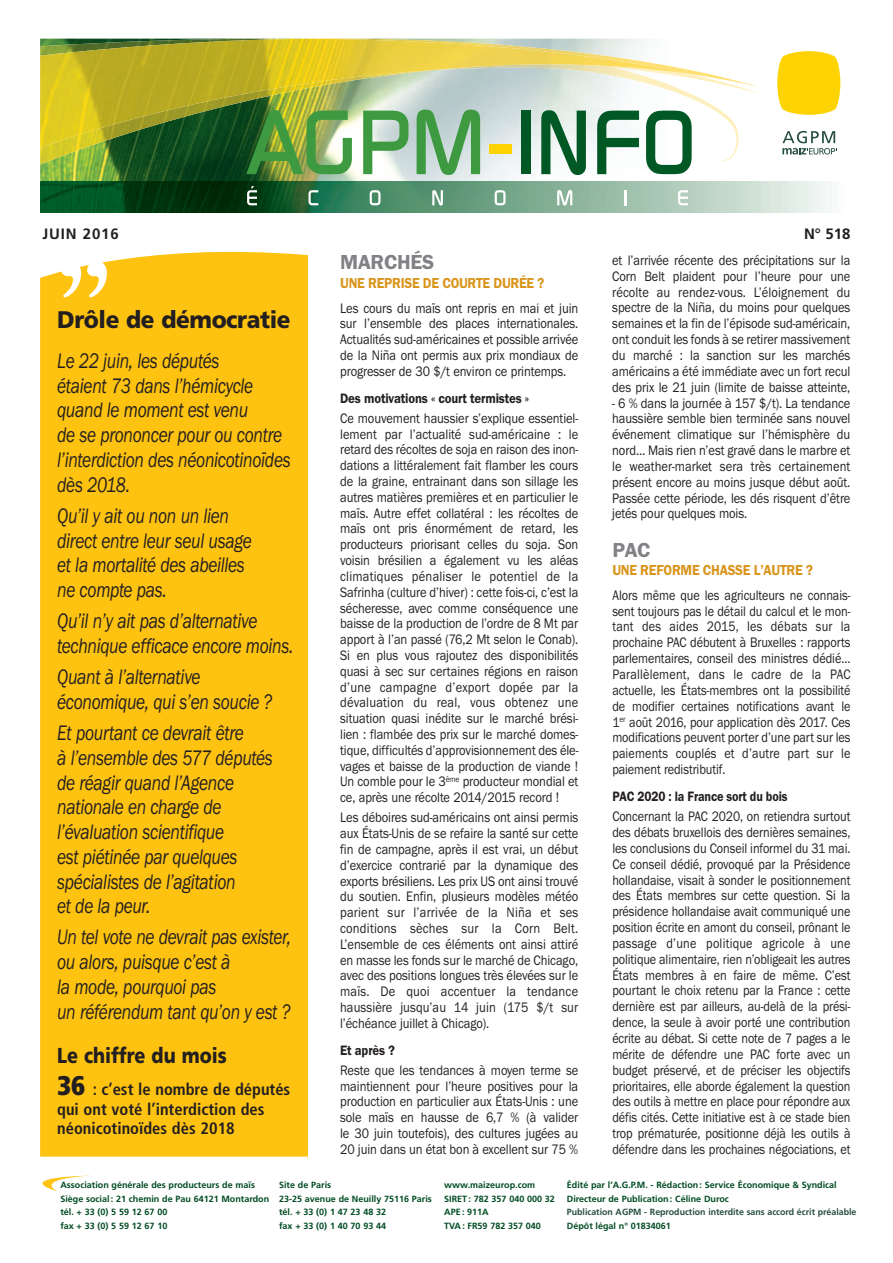
<style>
.page{position:relative;width:893px;height:1263px;background:#fff}
.page>*{position:absolute;margin:0;border:0;box-sizing:border-box;transform-origin:0 0}
.t1{font:900 24px "Frutiger CE";letter-spacing:-.02em;color:#231f20;scale:.94 1}
.t2{font:italic 21.75px/24.8px "Franklin Gothic Itc T";letter-spacing:-.02em;color:#231f20;scale:.8 1}
.t3{font:900 21.6px "Frutiger";color:#231f20;scale:.83 1}
.t4{font:600 21px "Franklin Gothic Itc T";letter-spacing:-.01em;color:#808285}
.t5{font:700 condensed 16.5px/19.5px "Frutiger";color:#231f20}
.t6{font:600 15px "Franklin Gothic Itc T";letter-spacing:-.02em;color:#d9951b;scale:.9 1}
.t7{font:700 15px "Frutiger";letter-spacing:.055em;color:#231f20}
.t8{font:14.25px/15.8px "Franklin Gothic Itc T";letter-spacing:-.005em;color:#231f20;text-align:justify;scale:.88 1}
.t9{font:14.25px/15.9px "Franklin Gothic Itc T";letter-spacing:-.005em;color:#231f20;text-align:justify;scale:.86 1}
.t10{font:600 14.1px "Franklin Gothic Itc T";letter-spacing:-.01em;color:#231f20;scale:.9 1}
.t11{font:600 14.1px "Franklin Gothic Itc T";letter-spacing:-.01em;color:#231f20;scale:.86 1}
.t12{font:700 9px/13.5px "Frutiger";color:#004b22}
.t13{font:700 9px "Frutiger";color:#264e3d}
.s1{font-weight:900;font-size:27px}
</style>
<div class="page">
<img style="left:40px;top:76px;width:801px;height:106px">
<svg style="left:246px;top:165px;width:106px;height:9px"></svg>
<svg style="left:363px;top:165px;width:45px;height:9px"></svg>
<svg style="left:417px;top:165px;width:63px;height:10px"></svg>
<div style="left:521px;top:111px;width:9px;height:63px;background:#005824"></div>
<svg style="left:541px;top:165px;width:45px;height:10px"></svg>
<svg style="left:597px;top:165px;width:42px;height:9px"></svg>
<svg style="left:646px;top:165px;width:46px;height:9px"></svg>
<svg style="left:40px;top:182px;width:791px;height:30px;background:#609073"></svg>
<img style="left:40px;top:161px;width:717px;height:4px">
<svg style="left:777px;top:51px;width:63px;height:64px;background:#fed821"></svg>
<svg style="left:782px;top:131px;width:55px;height:24px"></svg>
<img style="left:40px;top:69px;width:718px;height:92px">
<img style="left:40px;top:39px;width:648px;height:109px">
<div style="left:40px;top:251px;width:268px;height:905px;background:#fec210"></div>
<svg style="left:61px;top:261px;width:46px;height:36px"></svg>
<svg style="left:42px;top:1175px;width:49px;height:16px"></svg>
<p class="t7" style="left:43px;top:228px;width:78px">JUIN 2016</p>
<p class="t7" style="left:804px;top:228px;width:48px">N° 518</p>
<h3 class="t4" style="left:340px;top:250px;width:96px">MARCHÉS</h3>
<p class="t6" style="left:340px;top:274px;width:228px">UNE REPRISE DE COURTE DURÉE ?</p>
<p class="t8" style="left:340px;top:300px;width:272px">Les cours du maïs ont repris en mai et juin sur l’ensemble des places internationales.<br>Actualités sud-américaines et possible arrivée de la Niña ont permis aux prix mondiaux de progresser de 30 $/t environ ce printemps.</p>
<p class="t10" style="left:340px;top:390px;width:212px">Des motivations « court termistes »</p>
<p class="t8" style="left:340px;top:410px;width:272px">Ce mouvement haussier s’explique essentiel&shy;lement par l’actualité sud-américaine : le retard des récoltes de soja en raison des inon&shy;dations a littéralement fait flamber les cours de la graine, entrainant dans son sillage les autres matières premières et en particulier le maïs. Autre effet collatéral : les récoltes de maïs ont pris énormément de retard, les producteurs priorisant celles du soja. Son voisin brésilien a également vu les aléas climatiques pénaliser le potentiel de la Safrinha (culture d’hiver) : cette fois-ci, c’est la sécheresse, avec comme conséquence une baisse de la production de l’ordre de 8 Mt par apport à l’an passé (76,2 Mt selon le Conab).<br>Si en plus vous rajoutez des disponibilités quasi à sec sur certaines régions en raison d’une campagne d’export dopée par la dévaluation du real, vous obtenez une situation quasi inédite sur le marché brési&shy;lien : flambée des prix sur le marché domes&shy;tique, difficultés d’approvisionnement des éle&shy;vages et baisse de la production de viande !<br>Un comble pour le 3<sup>ème</sup> producteur mondial et ce, après une récolte 2014/2015 record !</p>
<p class="t8" style="left:340px;top:809px;width:272px">Les déboires sud-américains ont ainsi permis aux États-Unis de se refaire la santé sur cette fin de campagne, après il est vrai, un début d’exercice contrarié par la dynamique des exports brésiliens. Les prix US ont ainsi trouvé du soutien. Enfin, plusieurs modèles météo parient sur l’arrivée de la Niña et ses conditions sèches sur la Corn Belt.<br>L’ensemble de ces éléments ont ainsi attiré en masse les fonds sur le marché de Chicago, avec des positions longues très élevées sur le maïs. De quoi accentuer la tendance haussière jusqu’au 14 juin (175 $/t sur l’échéance juillet à Chicago).</p>
<p class="t10" style="left:340px;top:1042px;width:62px">Et après ?</p>
<p class="t8" style="left:340px;top:1062px;width:272px">Reste que les tendances à moyen terme se maintiennent pour l’heure positives pour la production en particulier aux États-Unis : une sole maïs en hausse de 6,7 % (à valider le 30 juin toutefois), des cultures jugées au 20 juin dans un état bon à excellent sur 75 %</p>
<p class="t8" style="left:612px;top:252px;width:272px">et l’arrivée récente des précipitations sur la Corn Belt plaident pour l’heure pour une récolte au rendez-vous. L’éloignement du spectre de la Niña, du moins pour quelques semaines et la fin de l’épisode sud-américain, ont conduit les fonds à se retirer massivement du marché : la sanction sur les marchés américains a été immédiate avec un fort recul des prix le 21 juin (limite de baisse atteinte,</p>
<p class="t8" style="left:612px;top:395px;width:272px">- 6 % dans la journée à 157 $/t). La tendance haussière semble bien terminée sans nouvel événement climatique sur l’hémisphère du nord… Mais rien n’est gravé dans le marbre et le weather-market sera très certainement présent encore au moins jusque début août.<br>Passée cette période, les dés risquent d’être jetés pour quelques mois.</p>
<h3 class="t4" style="left:612px;top:537px;width:40px">PAC</h3>
<p class="t6" style="left:612px;top:561px;width:224px">UNE REFORME CHASSE L’AUTRE ?</p>
<p class="t9" style="left:612px;top:587px;width:278px">Alors même que les agriculteurs ne connais&shy;sent toujours pas le détail du calcul et le mon&shy;tant des aides 2015, les débats sur la prochaine PAC débutent à Bruxelles : rapports parlementaires, conseil des ministres dédié… Parallèlement, dans le cadre de la PAC actuelle, les États-membres ont la possibilité de modifier certaines notifications avant le 1<sup>er</sup> août 2016, pour application dès 2017. Ces modifications peuvent porter d’une part sur les paiements couplés et d’autre part sur le paiement redistributif.</p>
<p class="t11" style="left:612px;top:788px;width:205px">PAC 2020 : la France sort du bois</p>
<p class="t9" style="left:612px;top:808px;width:278px">Concernant la PAC 2020, on retiendra surtout des débats bruxellois des dernières semaines, les conclusions du Conseil informel du 31 mai.<br>Ce conseil dédié, provoqué par la Présidence hollandaise, visait à sonder le positionnement des États membres sur cette question. Si la présidence hollandaise avait communiqué une position écrite en amont du conseil, prônant le passage d’une politique agricole à une politique alimentaire, rien n’obligeait les autres États membres à en faire de même. C’est pourtant le choix retenu par la France : cette dernière est par ailleurs, au-delà de la prési&shy;dence, la seule à avoir porté une contribution écrite au débat. Si cette note de 7 pages a le mérite de défendre une PAC forte avec un budget préservé, et de préciser les objectifs prioritaires, elle aborde également la question des outils à mettre en place pour répondre aux défis cités. Cette initiative est à ce stade bien trop prématurée, positionne déjà les outils à défendre dans les prochaines négociations, et</p>
<h1 class="t1" style="left:57px;top:310px;width:250px">Drôle de démocratie</h1>
<h2 class="t2" style="left:57px;top:348px;width:293px">Le 22 juin, les députés<br>étaient 73 dans l’hémicycle quand le moment est venu<br>de se prononcer pour ou contre l’interdiction des néonicotinoïdes dès 2018.</h2>
<h2 class="t2" style="left:57px;top:503px;width:245px">Qu’il y ait ou non un lien direct entre leur seul usage et la mortalité des abeilles ne compte pas.</h2>
<h2 class="t2" style="left:57px;top:608px;width:297px">Qu’il n’y ait pas d’alternative technique efficace encore moins.</h2>
<h2 class="t2" style="left:57px;top:664px;width:270px">Quant à l’alternative économique, qui s’en soucie ?</h2>
<h2 class="t2" style="left:57px;top:720px;width:271px">Et pourtant ce devrait être<br>à l’ensemble des 577 députés de réagir quand l’Agence nationale en charge de l’évaluation scientifique<br>est piétinée par quelques spécialistes de l’agitation<br>et de la peur.</h2>
<h2 class="t2" style="left:57px;top:924px;width:294px">Un tel vote ne devrait pas exister, ou alors, puisque c’est à<br>la mode, pourquoi pas<br>un référendum tant qu’on y est ?</h2>
<h3 class="t3" style="left:57px;top:1047px;width:206px">Le chiffre du mois</h3>
<p class="t5" style="left:57px;top:1081px;width:235px"><span class="s1">36</span> : c’est le nombre de députés qui ont voté l’interdiction des néonicotinoïdes dès 2018</p>
<p class="t12" style="left:60px;top:1179px;width:210px">Association générale des producteurs de maïs Siège social: 21 chemin de Pau 64121 Montardon tél. + 33 (0) 5 59 12 67 00<br>fax + 33 (0) 5 59 12 67 10</p>
<p class="t12" style="left:279px;top:1179px;width:154px">Site de Paris<br>23-25 avenue de Neuilly 75116 Paris tél. + 33 (0) 1 47 23 48 32<br>fax + 33 (0) 1 40 70 93 44</p>
<p class="t12" style="left:444px;top:1179px;width:112px">www.maizeurop.com<br>SIRET: 782 357 040 000 32<br>APE : 911A<br>TVA: FR59 782 357 040</p>
<p class="t12" style="left:567px;top:1179px;width:271px">Édité par l’A.G.P.M. - Rédaction: Service Économique &amp; Syndical<br>Directeur de Publication: Céline Duroc</p>
<p class="t13" style="left:567px;top:1208px;width:291px">Publication AGPM - Reproduction interdite sans accord écrit préalable</p>
<p class="t12" style="left:567px;top:1219px;width:105px">Dépôt légal n° 01834061</p>
</div>
